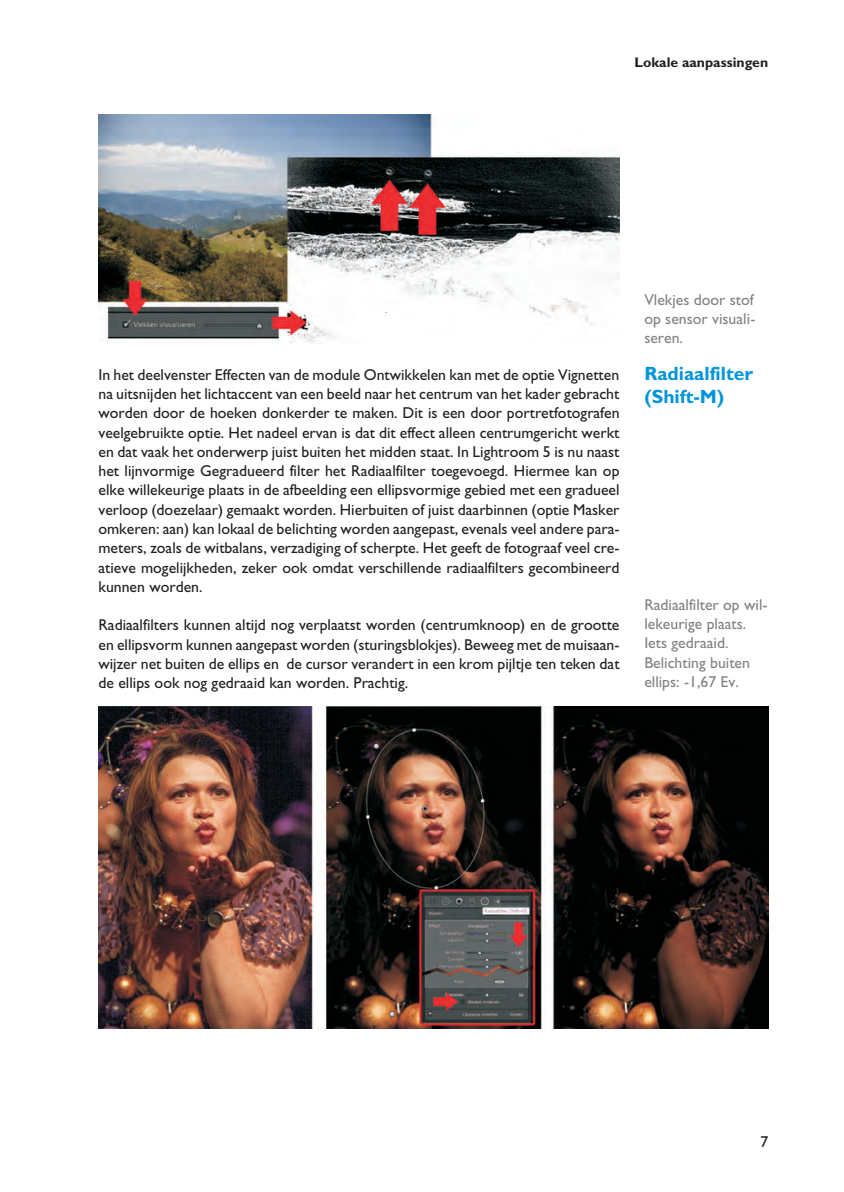
<style>
.page{position:relative;width:844px;height:1192px;background:#fff}
.page>*{position:absolute;margin:0;border:0;box-sizing:border-box;transform-origin:0 0}
.t1{font:700 19.25px/22.8px "Gill Sans";color:#0095d9}
.t2{font:15.75px/19.2px "Gill Sans";color:#231f20;text-align:justify}
.t3{font:15.75px/19.2px "Gill Sans";color:#808285;text-align:justify}
.t4{font:700 14px "Gill Sans";color:#231f20}
</style>
<div class="page">
<img style="left:98px;top:114px;width:521px;height:229px">
<img style="left:98px;top:706px;width:670px;height:322px">
<p class="t4" style="left:634px;top:58px;width:135px">Lokale aanpassingen</p>
<p class="t2" style="left:98px;top:367px;width:522px">In het deelvenster Effecten van de module Ontwikkelen kan met de optie Vignetten na uitsnijden het lichtaccent van een beeld naar het centrum van het kader gebracht worden door de hoeken donkerder te maken. Dit is een door portretfotografen veelgebruikte optie. Het nadeel ervan is dat dit effect alleen centrumgericht werkt en dat vaak het onderwerp juist buiten het midden staat. In Lightroom 5 is nu naast het lijnvormige Gegradueerd filter het Radiaalfilter toegevoegd. Hiermee kan op elke willekeurige plaats in de afbeelding een ellipsvormige gebied met een gradueel verloop (doezelaar) gemaakt worden. Hierbuiten of juist daarbinnen (optie Masker omkeren: aan) kan lokaal de belichting worden aangepast, evenals veel andere para&shy;meters, zoals de witbalans, verzadiging of scherpte. Het geeft de fotograaf veel cre&shy;atieve mogelijkheden, zeker ook omdat verschillende radiaalfilters gecombineerd kunnen worden.</p>
<p class="t2" style="left:98px;top:617px;width:522px">Radiaalfilters kunnen altijd nog verplaatst worden (centrumknoop) en de grootte en ellipsvorm kunnen aangepast worden (sturingsblokjes). Beweeg met de muisaan&shy;wijzer net buiten de ellips en de cursor verandert in een krom pijltje ten teken dat de ellips ook nog gedraaid kan worden. Prachtig.</p>
<p class="t3" style="left:644px;top:291px;width:113px">Vlekjes door stof op sensor visuali&shy;seren.</p>
<p class="t1" style="left:644px;top:364px;width:110px">Radiaalfilter (Shift-M)</p>
<p class="t3" style="left:644px;top:596px;width:125px;text-align:left">Radiaalfilter op wil&shy;lekeurige plaats.<br>Iets gedraaid.<br>Belichting buiten ellips: -1,67 Ev.</p>
<p class="t2" style="left:760px;top:1133px;width:9px">7</p>
</div>
